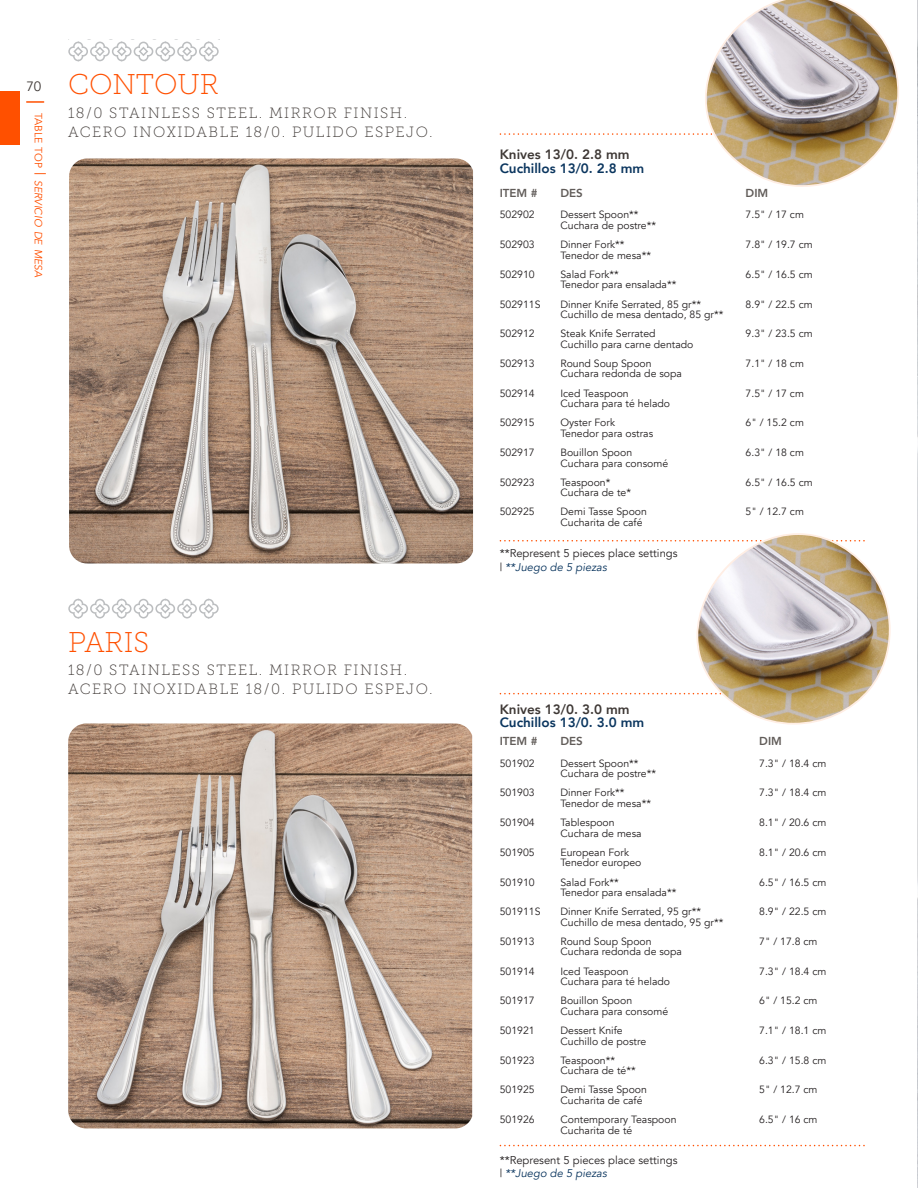
<style>
.page{position:relative;width:918px;height:1188px;background:#fff}
.page>*{position:absolute;margin:0;border:0;box-sizing:border-box;transform-origin:0 0}
.t1{font:28.5px "Museo Slab 100";color:#ff5000}
.t2{font:14.85px/19.2px "Museo Slab 100";letter-spacing:.1em;color:#3e3835}
.t3{font:800 13.5px "Avenir";color:#0a355e}
.t4{font:800 13.5px "Avenir";color:#3e3835}
.t5{font:13.5px "Avenir";color:#3e3835}
.t6{font:800 11.55px "Avenir";color:#615c59}
.t7{font:11.25px/13.5px "Avenir";color:#231f20}
.t8{font:10.5px/10.5px "Avenir";color:#231f20}
.t9{font:italic 10.5px "Avenir";color:#ff5000}
.s1{font-style:normal}
.s2{font-style:normal;font-size:15px}
.s3{font-style:italic;color:#0a355e}
</style>
<div class="page">
<svg style="left:26px;top:101px;width:18px;height:2px"></svg>
<div style="left:0;top:91px;width:20px;height:54px;background:#ff5000"></div>
<svg style="left:68px;top:41px;width:151px;height:21px"></svg>
<img style="left:69px;top:158px;width:404px;height:405px">
<svg style="left:500px;top:0;width:399px;height:187px"></svg>
<svg style="left:68px;top:598px;width:151px;height:21px"></svg>
<svg style="left:500px;top:1144px;width:365px;height:3px"></svg>
<img style="left:68px;top:723px;width:404px;height:405px">
<svg style="left:500px;top:533px;width:391px;height:192px"></svg>
<img style="left:917px;top:0;width:1px;height:1188px">
<p class="t5" style="left:26px;top:79px;width:17px">70</p>
<p class="t9" style="left:45px;top:113px;width:166px;rotate:90deg"><span class="s1">TABLE TOP</span> <span class="s2">|</span> SERVICIO DE MESA</p>
<h1 class="t1" style="left:68px;top:69px;width:152px">CONTOUR</h1>
<h2 class="t2" style="left:68px;top:103px;width:366px">18/0 STAINLESS STEEL. MIRROR FINISH.<br>ACERO INOXIDABLE 18/0. PULIDO ESPEJO.</h2>
<h1 class="t1" style="left:68px;top:626px;width:83px">PARIS</h1>
<h2 class="t2" style="left:68px;top:661px;width:366px">18/0 STAINLESS STEEL. MIRROR FINISH.<br>ACERO INOXIDABLE 18/0. PULIDO ESPEJO.</h2>
<p class="t4" style="left:500px;top:144px;width:131px">Knives 13/0. 2.8 mm</p>
<p class="t3" style="left:500px;top:157px;width:146px">Cuchillos 13/0. 2.8 mm</p>
<p class="t6" style="left:500px;top:184px;width:39px">ITEM #</p>
<p class="t6" style="left:560px;top:184px;width:24px">DES</p>
<p class="t6" style="left:746px;top:184px;width:24px">DIM</p>
<p class="t8" style="left:500px;top:210px;width:37px">502902</p>
<p class="t8" style="left:560px;top:210px;width:97px">Dessert Spoon**<br>Cuchara de postre**</p>
<p class="t8" style="left:746px;top:210px;width:60px">7.5" / 17 cm</p>
<p class="t8" style="left:500px;top:239px;width:37px">502903</p>
<p class="t8" style="left:560px;top:239px;width:92px">Dinner Fork**<br>Tenedor de mesa**</p>
<p class="t8" style="left:746px;top:239px;width:69px">7.8" / 19.7 cm</p>
<p class="t8" style="left:500px;top:269px;width:37px">502910</p>
<p class="t8" style="left:560px;top:269px;width:117px">Salad Fork**<br>Tenedor para ensalada**</p>
<p class="t8" style="left:746px;top:269px;width:69px">6.5" / 16.5 cm</p>
<p class="t8" style="left:500px;top:299px;width:42px">502911S</p>
<p class="t8" style="left:560px;top:299px;width:164px">Dinner Knife Serrated, 85 gr**<br>Cuchillo de mesa dentado, 85 gr**</p>
<p class="t8" style="left:746px;top:299px;width:69px">8.9" / 22.5 cm</p>
<p class="t8" style="left:500px;top:329px;width:37px">502912</p>
<p class="t8" style="left:560px;top:329px;width:135px">Steak Knife Serrated<br>Cuchillo para carne dentado</p>
<p class="t8" style="left:746px;top:329px;width:69px">9.3" / 23.5 cm</p>
<p class="t8" style="left:500px;top:358px;width:37px">502913</p>
<p class="t8" style="left:560px;top:358px;width:123px">Round Soup Spoon<br>Cuchara redonda de sopa</p>
<p class="t8" style="left:746px;top:358px;width:60px">7.1" / 18 cm</p>
<p class="t8" style="left:500px;top:388px;width:37px">502914</p>
<p class="t8" style="left:560px;top:388px;width:111px">Iced Teaspoon<br>Cuchara para té helado</p>
<p class="t8" style="left:746px;top:388px;width:60px">7.5" / 17 cm</p>
<p class="t8" style="left:500px;top:418px;width:37px">502915</p>
<p class="t8" style="left:560px;top:418px;width:94px">Oyster Fork<br>Tenedor para ostras</p>
<p class="t8" style="left:746px;top:418px;width:60px">6" / 15.2 cm</p>
<p class="t8" style="left:500px;top:447px;width:37px">502917</p>
<p class="t8" style="left:560px;top:447px;width:109px">Bouillon Spoon<br>Cuchara para consomé</p>
<p class="t8" style="left:746px;top:447px;width:60px">6.3" / 18 cm</p>
<p class="t8" style="left:500px;top:477px;width:37px">502923</p>
<p class="t8" style="left:560px;top:477px;width:72px">Teaspoon*<br>Cuchara de te*</p>
<p class="t8" style="left:746px;top:477px;width:69px">6.5" / 16.5 cm</p>
<p class="t8" style="left:500px;top:507px;width:37px">502925</p>
<p class="t8" style="left:560px;top:507px;width:88px">Demi Tasse Spoon<br>Cucharita de café</p>
<p class="t8" style="left:746px;top:507px;width:60px">5" / 12.7 cm</p>
<p class="t7" style="left:500px;top:547px;width:179px">**Represent 5 pieces place settings | <span class="s3">**Juego de 5 piezas</span></p>
<p class="t4" style="left:500px;top:698px;width:131px">Knives 13/0. 3.0 mm</p>
<p class="t3" style="left:500px;top:712px;width:146px">Cuchillos 13/0. 3.0 mm</p>
<p class="t6" style="left:500px;top:732px;width:39px">ITEM #</p>
<p class="t6" style="left:560px;top:732px;width:24px">DES</p>
<p class="t6" style="left:759px;top:732px;width:24px">DIM</p>
<p class="t8" style="left:500px;top:758px;width:37px">501902</p>
<p class="t8" style="left:560px;top:758px;width:97px">Dessert Spoon**<br>Cuchara de postre**</p>
<p class="t8" style="left:759px;top:758px;width:69px">7.3" / 18.4 cm</p>
<p class="t8" style="left:500px;top:788px;width:37px">501903</p>
<p class="t8" style="left:560px;top:788px;width:92px">Dinner Fork**<br>Tenedor de mesa**</p>
<p class="t8" style="left:759px;top:788px;width:69px">7.3" / 18.4 cm</p>
<p class="t8" style="left:500px;top:817px;width:37px">501904</p>
<p class="t8" style="left:560px;top:817px;width:83px">Tablespoon<br>Cuchara de mesa</p>
<p class="t8" style="left:759px;top:817px;width:69px">8.1" / 20.6 cm</p>
<p class="t8" style="left:500px;top:847px;width:37px">501905</p>
<p class="t8" style="left:560px;top:847px;width:83px">European Fork<br>Tenedor europeo</p>
<p class="t8" style="left:759px;top:847px;width:69px">8.1" / 20.6 cm</p>
<p class="t8" style="left:500px;top:877px;width:37px">501910</p>
<p class="t8" style="left:560px;top:877px;width:117px">Salad Fork**<br>Tenedor para ensalada**</p>
<p class="t8" style="left:759px;top:877px;width:69px">6.5" / 16.5 cm</p>
<p class="t8" style="left:500px;top:907px;width:42px">501911S</p>
<p class="t8" style="left:560px;top:907px;width:164px">Dinner Knife Serrated, 95 gr**<br>Cuchillo de mesa dentado, 95 gr**</p>
<p class="t8" style="left:759px;top:907px;width:69px">8.9" / 22.5 cm</p>
<p class="t8" style="left:500px;top:936px;width:37px">501913</p>
<p class="t8" style="left:560px;top:936px;width:123px">Round Soup Spoon<br>Cuchara redonda de sopa</p>
<p class="t8" style="left:759px;top:936px;width:60px">7" / 17.8 cm</p>
<p class="t8" style="left:500px;top:966px;width:37px">501914</p>
<p class="t8" style="left:560px;top:966px;width:111px">Iced Teaspoon<br>Cuchara para té helado</p>
<p class="t8" style="left:759px;top:966px;width:69px">7.3" / 18.4 cm</p>
<p class="t8" style="left:500px;top:996px;width:37px">501917</p>
<p class="t8" style="left:560px;top:996px;width:109px">Bouillon Spoon<br>Cuchara para consomé</p>
<p class="t8" style="left:759px;top:996px;width:60px">6" / 15.2 cm</p>
<p class="t8" style="left:500px;top:1025px;width:37px">501921</p>
<p class="t8" style="left:560px;top:1025px;width:87px">Dessert Knife<br>Cuchillo de postre</p>
<p class="t8" style="left:759px;top:1025px;width:69px">7.1" / 18.1 cm</p>
<p class="t8" style="left:500px;top:1055px;width:37px">501923</p>
<p class="t8" style="left:560px;top:1055px;width:77px">Teaspoon**<br>Cuchara de té**</p>
<p class="t8" style="left:759px;top:1055px;width:69px">6.3" / 15.8 cm</p>
<p class="t8" style="left:500px;top:1085px;width:37px">501925</p>
<p class="t8" style="left:560px;top:1085px;width:88px">Demi Tasse Spoon<br>Cucharita de café</p>
<p class="t8" style="left:759px;top:1085px;width:60px">5" / 12.7 cm</p>
<p class="t8" style="left:500px;top:1114px;width:37px">501926</p>
<p class="t8" style="left:560px;top:1114px;width:118px">Contemporary Teaspoon<br>Cucharita de té</p>
<p class="t8" style="left:759px;top:1114px;width:60px">6.5" / 16 cm</p>
<p class="t7" style="left:500px;top:1153px;width:179px">**Represent 5 pieces place settings | <span class="s3">**Juego de 5 piezas</span></p>
</div>
